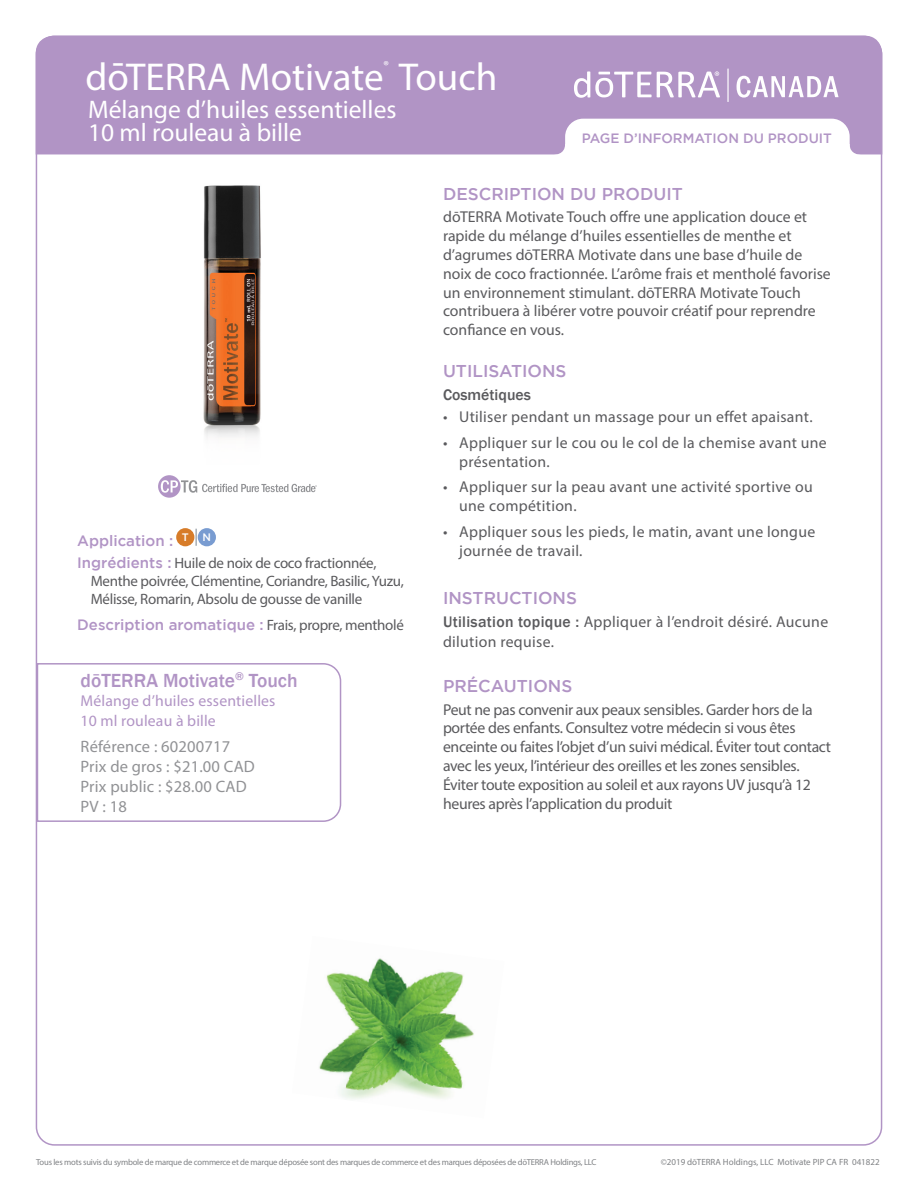
<style>
.page{position:relative;width:918px;height:1188px;background:#fff}
.page>*{position:absolute;margin:0;border:0;box-sizing:border-box;transform-origin:0 0}
.t1{font:39px "Myriad Pro";color:#fff}
.t2{font:25.5px "Myriad Pro";color:#fff}
.Tag_H1{font:500 19.5px "Franklin Gothic";color:#b194c5}
.Purple_Headers{font:500 17.1px "Gotham";color:#b194c5}
.Tag_details{font:16.5px "Myriad Pro";letter-spacing:.01em;color:#919295}
.Body{font:15.75px/18.9px "Myriad Pro";color:#5a5a5d}
.Body-2{font:15.75px/18.9px "Myriad Pro";letter-spacing:-.02em;color:#5a5a5d}
.Body-3{font:15.75px/18.9px "Myriad Pro";letter-spacing:.02em;color:#5a5a5d}
.Uses__Cosmetic__Food{font:15.75px/19.5px "Myriad Pro";letter-spacing:.02em;color:#5a5a5d}
.Tag_H2{font:15.75px/19.5px "Myriad Pro";letter-spacing:.01em;color:#b194c5}
.Uses__Cosmetic__Food-2{font:500 15.75px "Franklin Gothic";color:#5a5a5d}
.Oil_Attribute_Panel{font:15px/18px "Myriad Pro";letter-spacing:-.02em;color:#5a5a5d}
.Oil_Attribute_Panel-2{font:500 15px "Gotham";color:#b194c5}
.Purple_Headers-2{font:500 13.5px "Gotham";color:#b194c5}
.t3{font:13.05px "Myriad Pro";color:#fff}
.Table_names{font:500 10.8px "Gotham";color:#fff}
.t4{font:9px "Myriad Pro";color:#808285}
.t5{font:8.7px "Myriad Pro";letter-spacing:-.025em;color:#808285}
.s1{font-family:"Gotham";font-weight:500;color:#b194c5}
.s2{font-family:"Myriad Pro";font-weight:400;color:#5a5a5d}
.s3{font-family:"Franklin Gothic";font-weight:500}
</style>
<div class="page">
<svg style="left:158px;top:475px;width:159px;height:23px"></svg>
<div style="left:36px;top:36px;width:846px;height:118px;background:#b194c5"></div>
<svg style="left:196px;top:529px;width:1px;height:17px"></svg>
<div style="left:176px;top:528px;width:18px;height:18px;background:#d77c29;border-radius:50%"></div>
<div style="left:198px;top:528px;width:18px;height:18px;background:#799cd1;border-radius:50%"></div>
<svg style="left:36px;top:662px;width:306px;height:161px"></svg>
<img style="left:319px;top:958px;width:155px;height:141px">
<img style="left:203px;top:185px;width:58px;height:253px">
<svg style="left:554px;top:119px;width:307px;height:36px"></svg>
<svg style="left:737px;top:76px;width:102px;height:22px"></svg>
<svg style="left:574px;top:71px;width:146px;height:27px"></svg>
<hr style="left:727px;top:68px;width:2px;height:34px;background:#fff">
<p class="t3" style="left:384px;top:58px;width:7px">®</p>
<p class="t2" style="left:88px;top:94px;width:310px">Mélange d’huiles essentielles</p>
<p class="t2" style="left:88px;top:116px;width:215px">10 ml rouleau à bille</p>
<p class="Purple_Headers-2" style="left:582px;top:130px;width:252px">PAGE D’INFORMATION DU PRODUIT</p>
<p class="t1" style="left:85px;top:53px;width:414px">do-TERRA Motivate Touch</p>
<p class="Oil_Attribute_Panel-2" style="left:77px;top:533px;width:98px">Application :</p>
<p class="Table_names" style="left:182px;top:531px;width:8px">T</p>
<p class="Table_names" style="left:203px;top:531px;width:10px">N</p>
<p class="Oil_Attribute_Panel" style="left:91px;top:553px;width:315px;text-indent:-14px"><span class="s1">Ingrédients :</span> Huile de noix de coco fractionnée,<br>Menthe poivrée, Clémentine, Coriandre, Basilic, Yuzu,<br>Mélisse, Romarin, Absolu de gousse de vanille</p>
<p class="Oil_Attribute_Panel-2" style="left:77px;top:616px;width:328px">Description aromatique : <span class="s2">Frais, propre, mentholé</span></p>
<p class="Tag_H1" style="left:81px;top:668px;width:219px">dōTERRA Motivate<sup>®</sup> Touch</p>
<p class="Tag_H2" style="left:81px;top:691px;width:196px">Mélange d’huiles essentielles<br>10 ml rouleau à bille</p>
<p class="Tag_details" style="left:81px;top:737px;width:151px">Référence : 60200717</p>
<p class="Tag_details" style="left:81px;top:756px;width:176px">Prix de gros : $21.00 CAD</p>
<p class="Tag_details" style="left:81px;top:776px;width:168px">Prix public : $28.00 CAD</p>
<p class="Tag_details" style="left:81px;top:796px;width:48px">PV : 18</p>
<p class="Purple_Headers" style="left:443px;top:184px;width:241px">DESCRIPTION DU PRODUIT</p>
<p class="Body" style="left:443px;top:207px;width:389px">dōTERRA Motivate Touch offre une application douce et rapide du mélange d’huiles essentielles de menthe et d’agrumes dōTERRA Motivate dans une base d’huile de noix de coco fractionnée. L’arôme frais et mentholé favorise un environnement stimulant. dōTERRA Motivate Touch contribuera à libérer votre pouvoir créatif pour reprendre confiance en vous.</p>
<p class="Purple_Headers" style="left:443px;top:362px;width:125px">UTILISATIONS</p>
<p class="Uses__Cosmetic__Food-2" style="left:443px;top:385px;width:89px">Cosmétiques</p>
<p class="Body-3" style="left:443px;top:407px;width:371px">• Utiliser pendant un massage pour un effet apaisant.</p>
<p class="Body-3" style="left:459px;top:433px;width:369px;text-indent:-16px">• Appliquer sur le cou ou le col de la chemise avant une présentation.</p>
<p class="Body-3" style="left:459px;top:477px;width:355px;text-indent:-16px">• Appliquer sur la peau avant une activité sportive ou une compétition.</p>
<p class="Body-3" style="left:459px;top:522px;width:358px;text-indent:-16px">• Appliquer sous les pieds, le matin, avant une longue journée de travail.</p>
<p class="Purple_Headers" style="left:443px;top:589px;width:136px">INSTRUCTIONS</p>
<p class="Uses__Cosmetic__Food" style="left:443px;top:612px;width:387px"><span class="s3">Utilisation topique :</span> Appliquer à l’endroit désiré. Aucune dilution requise.</p>
<p class="Purple_Headers" style="left:443px;top:677px;width:131px">PRÉCAUTIONS</p>
<p class="Body-2" style="left:443px;top:700px;width:390px">Peut ne pas convenir aux peaux sensibles. Garder hors de la portée des enfants. Consultez votre médecin si vous êtes enceinte ou faites l’objet d’un suivi médical. Éviter tout contact avec les yeux, l’intérieur des oreilles et les zones sensibles.<br>Éviter toute exposition au soleil et aux rayons UV jusqu’à 12 heures après l’application du produit</p>
<p class="t5" style="left:36px;top:1157px;width:562px">Tous les mots suivis du symbole de marque de commerce et de marque déposée sont des marques de commerce et des marques déposées de dōTERRA Holdings, LLC</p>
<p class="t4" style="left:661px;top:1156px;width:221px">©2019 dōTERRA Holdings, LLC Motivate PIP CA FR 041822</p>
</div>
